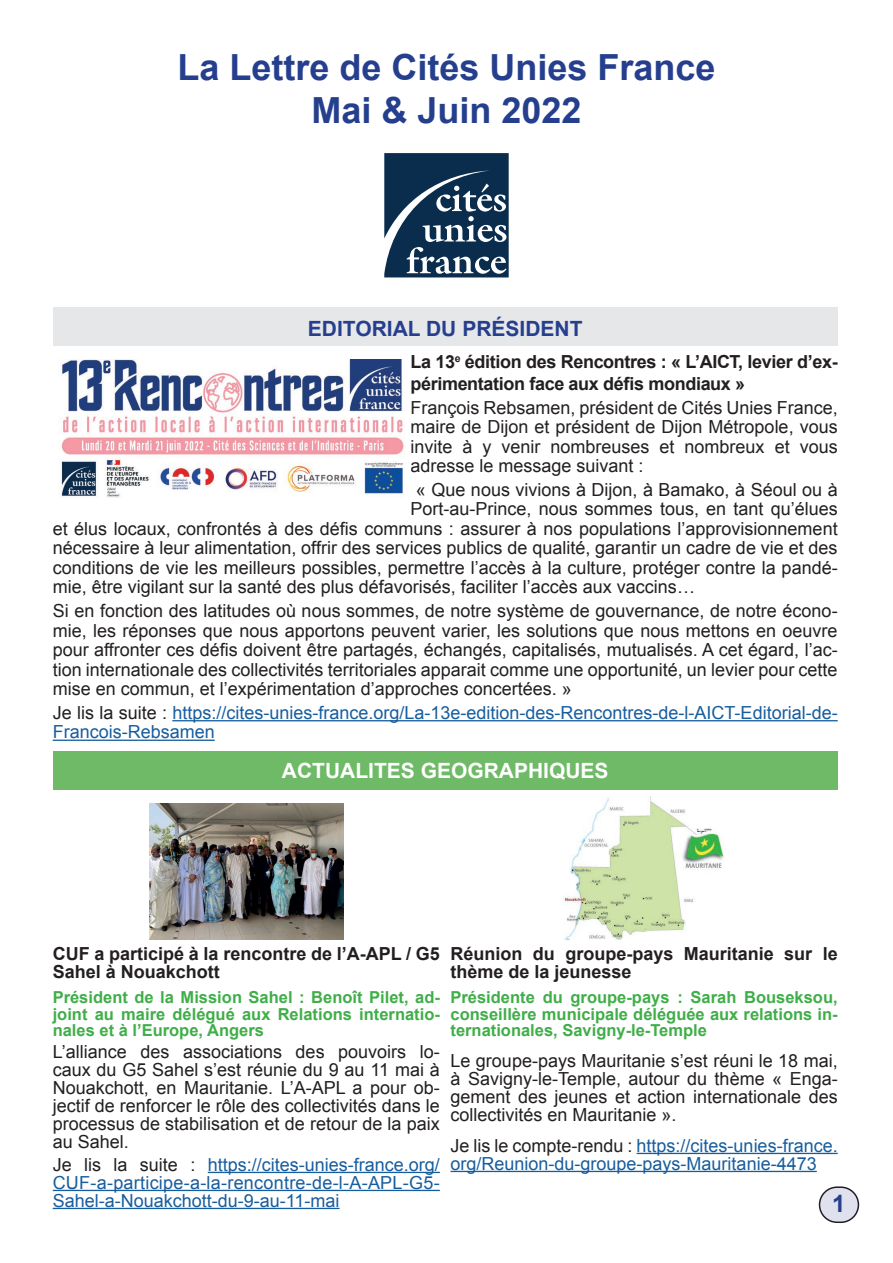
<style>
.page{position:relative;width:893px;height:1263px;background:#fff}
.page>*{position:absolute;margin:0;border:0;box-sizing:border-box;transform-origin:0 0}
.t1{font:700 36px/43.2px "Arial";color:#253f8e;text-align:center}
.t2{font:700 24px "Arial";color:#253f8e}
.t3{font:700 21px "Arial";color:#fff}
.t4{font:700 21px "Arial";color:#253f8e}
.t5{font:18px/18px "Arial";color:#231f20;text-align:justify}
.t6{font:18px/18px "Arial";color:#175d9e}
.t7{font:700 18px/18px "Arial";color:#231f20}
.t8{font:700 18px/21.6px "Arial";letter-spacing:-.02em;color:#231f20}
.t9{font:700 16.5px/16.5px "Arial";color:#40ae49;text-align:justify}
.s1{color:#231f20}
</style>
<div class="page">
<div style="left:819px;top:1187px;width:39px;height:35px;background:#e0e1ee;border-radius:18px"></div>
<div style="left:819px;top:1186px;width:40px;height:37px;border:2px solid #231f20;border-radius:18px"></div>
<svg style="left:384px;top:153px;width:125px;height:124px;background:#36536e"></svg>
<div style="left:53px;top:308px;width:785px;height:38px;background:#e6e7e9"></div>
<hr style="left:172px;top:720px;width:666px;height:1px;background:#175d9e">
<hr style="left:53px;top:740px;width:162px;height:1px;background:#175d9e">
<div style="left:53px;top:751px;width:785px;height:38px;background:#6eba66"></div>
<hr style="left:208px;top:1172px;width:232px;height:1px;background:#175d9e">
<hr style="left:53px;top:1190px;width:387px;height:1px;background:#175d9e">
<hr style="left:53px;top:1208px;width:287px;height:1px;background:#175d9e">
<hr style="left:637px;top:1153px;width:201px;height:1px;background:#175d9e">
<hr style="left:450px;top:1171px;width:367px;height:1px;background:#175d9e">
<img style="left:61px;top:360px;width:343px;height:138px">
<img style="left:149px;top:804px;width:194px;height:136px">
<img style="left:564px;top:797px;width:160px;height:143px">
<h1 class="t1" style="left:177px;top:47px;width:540px">La Lettre de Cités Unies France<br>Mai &amp; Juin 2022</h1>
<p class="t4" style="left:308px;top:314px;width:276px">EDITORIAL DU PRÉSIDENT</p>
<p class="t8" style="left:410px;top:352px;width:429px">La 13<sup>e</sup> édition des Rencontres : « L’AICT, levier d’ex&shy;périmentation face aux défis mondiaux »</p>
<p class="t5" style="left:410px;top:398px;width:429px;line-height:19.5px">François Rebsamen, président de Cités Unies France, maire de Dijon et président de Dijon Métropole, vous invite à y venir nombreuses et nombreux et vous adresse le message suivant :</p>
<p class="t5" style="left:416px;top:481px;width:423px">« Que nous vivions à Dijon, à Bamako, à Séoul ou à</p>
<p class="t5" style="left:410px;top:500px;width:429px">Port-au-Prince, nous sommes tous, en tant qu’élues</p>
<p class="t5" style="left:53px;top:520px;width:786px">et élus locaux, confrontés à des défis communs : assurer à nos populations l’approvisionnement</p>
<p class="t5" style="left:53px;top:539px;width:786px">nécessaire à leur alimentation, offrir des services publics de qualité, garantir un cadre de vie et des</p>
<p class="t5" style="left:53px;top:559px;width:786px">conditions de vie les meilleurs possibles, permettre l’accès à la culture, protéger contre la pandé-</p>
<p class="t5" style="left:53px;top:578px;width:644px">mie, être vigilant sur la santé des plus défavorisés, faciliter l’accès aux vaccins…</p>
<p class="t5" style="left:53px;top:601px;width:786px;line-height:19.5px">Si en fonction des latitudes où nous sommes, de notre système de gouvernance, de notre écono&shy;mie, les réponses que nous apportons peuvent varier, les solutions que nous mettons en oeuvre pour affronter ces défis doivent être partagés, échangés, capitalisés, mutualisés. A cet égard, l’ac&shy;tion internationale des collectivités territoriales apparait comme une opportunité, un levier pour cette mise en commun, et l’expérimentation d’approches concertées. »</p>
<p class="t6" style="left:53px;top:703px;width:786px;line-height:19.5px"><span class="s1">Je lis la suite :</span> https://cites-unies-france.org/La-13e-edition-des-Rencontres-de-l-AICT-Editorial-de-<br>Francois-Rebsamen</p>
<p class="t3" style="left:282px;top:757px;width:328px">ACTUALITES GEOGRAPHIQUES</p>
<p class="t7" style="left:53px;top:945px;width:389px">CUF a participé à la rencontre de l’A-APL / G5<br>Sahel à Nouakchott</p>
<p class="t9" style="left:53px;top:989px;width:389px">Président de la Mission Sahel : Benoît Pilet, ad&shy;joint au maire délégué aux Relations internatio&shy;nales et à l’Europe, Angers</p>
<p class="t5" style="left:53px;top:1043px;width:389px">L’alliance des associations des pouvoirs lo&shy;caux du G5 Sahel s’est réunie du 9 au 11 mai à Nouakchott, en Mauritanie. L’A-APL a pour ob&shy;jectif de renforcer le rôle des collectivités dans le processus de stabilisation et de retour de la paix au Sahel.</p>
<p class="t6" style="left:53px;top:1155px;width:389px;text-align:justify"><span class="s1">Je lis la suite :</span> https://cites-unies-france.org/ CUF-a-participe-a-la-rencontre-de-l-A-APL-G5- Sahel-a-Nouakchott-du-9-au-11-mai</p>
<p class="t7" style="left:450px;top:945px;width:389px">Réunion du groupe-pays Mauritanie sur le thème de la jeunesse</p>
<p class="t9" style="left:450px;top:989px;width:389px">Présidente du groupe-pays : Sarah Bouseksou, conseillère municipale déléguée aux relations in&shy;ternationales, Savigny-le-Temple</p>
<p class="t5" style="left:450px;top:1052px;width:389px">Le groupe-pays Mauritanie s’est réuni le 18 mai, à Savigny-le-Temple, autour du thème « Enga&shy;gement des jeunes et action internationale des collectivités en Mauritanie ».</p>
<p class="t6" style="left:450px;top:1136px;width:389px"><span class="s1">Je lis le compte-rendu :</span> https://cites-unies-france. org/Reunion-du-groupe-pays-Mauritanie-4473</p>
<h2 class="t2" style="left:832px;top:1188px;width:15px">1</h2>
</div>
